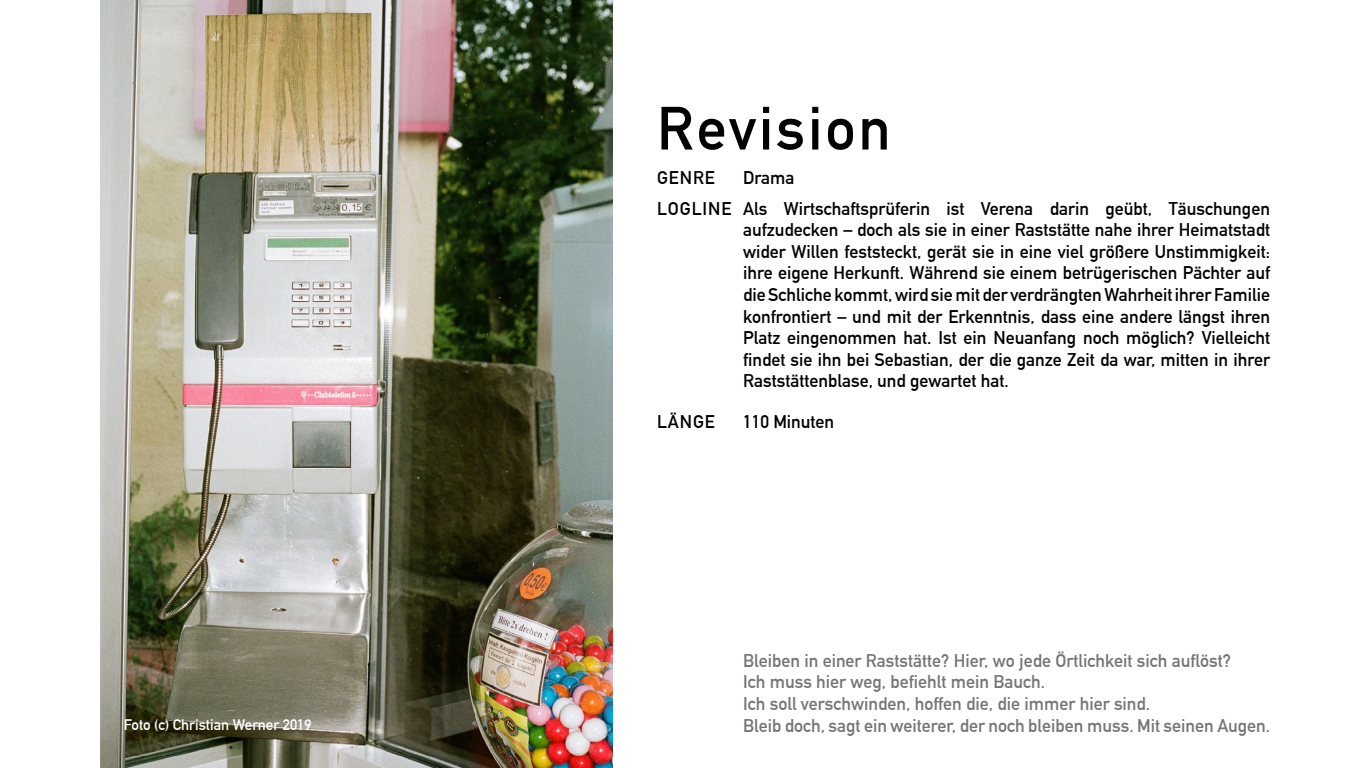
<style>
.page{position:relative;width:1366px;height:768px;background:#fff}
.page>*{position:absolute;margin:0;border:0;box-sizing:border-box;transform-origin:0 0}
.t1{font:700 60px "DIN Alternate";letter-spacing:.05em;color:#000}
.t2{font:700 18px/21.6px "DIN Alternate";color:#000;text-align:justify}
.t3{font:700 18px/21.6px "DIN Alternate";color:#757575}
.t4{font:700 18px "DIN Alternate";letter-spacing:.05em;color:#000}
.t5{font:700 15px "DIN Alternate";color:#fff}
</style>
<div class="page">
<img style="left:101px;top:0;width:511px;height:768px">
<p class="t5" style="left:124px;top:713px;width:189px">Foto (c) Christian Werner 2019</p>
<h1 class="t1" style="left:657px;top:83px;width:235px">Revision</h1>
<p class="t2" style="left:657px;top:166px;width:59px">GENRE</p>
<p class="t2" style="left:743px;top:166px;width:53px">Drama</p>
<p class="t4" style="left:657px;top:195px;width:76px">LOGLINE</p>
<p class="t2" style="left:743px;top:196px;width:528px">Als Wirtschaftsprüferin ist Verena darin geübt, Täuschungen aufzudecken – doch als sie in einer Raststätte nahe ihrer Heimatstadt wider Willen feststeckt, gerät sie in eine viel größere Unstimmigkeit: ihre eigene Herkunft. Während sie einem betrügerischen Pächter auf die Schliche kommt, wird sie mit der verdrängten Wahrheit ihrer Familie konfrontiert – und mit der Erkenntnis, dass eine andere längst ihren Platz eingenommen hat. Ist ein Neuanfang noch möglich? Vielleicht findet sie ihn bei Sebastian, der die ganze Zeit da war, mitten in ihrer Raststättenblase, und gewartet hat.</p>
<p class="t2" style="left:657px;top:410px;width:59px">LÄNGE</p>
<p class="t2" style="left:743px;top:410px;width:93px">110 Minuten</p>
<p class="t3" style="left:743px;top:649px;width:528px">Bleiben in einer Raststätte? Hier, wo jede Örtlichkeit sich auflöst?<br>Ich muss hier weg, befiehlt mein Bauch.<br>Ich soll verschwinden, hoffen die, die immer hier sind.<br>Bleib doch, sagt ein weiterer, der noch bleiben muss. Mit seinen Augen.</p>
</div>
